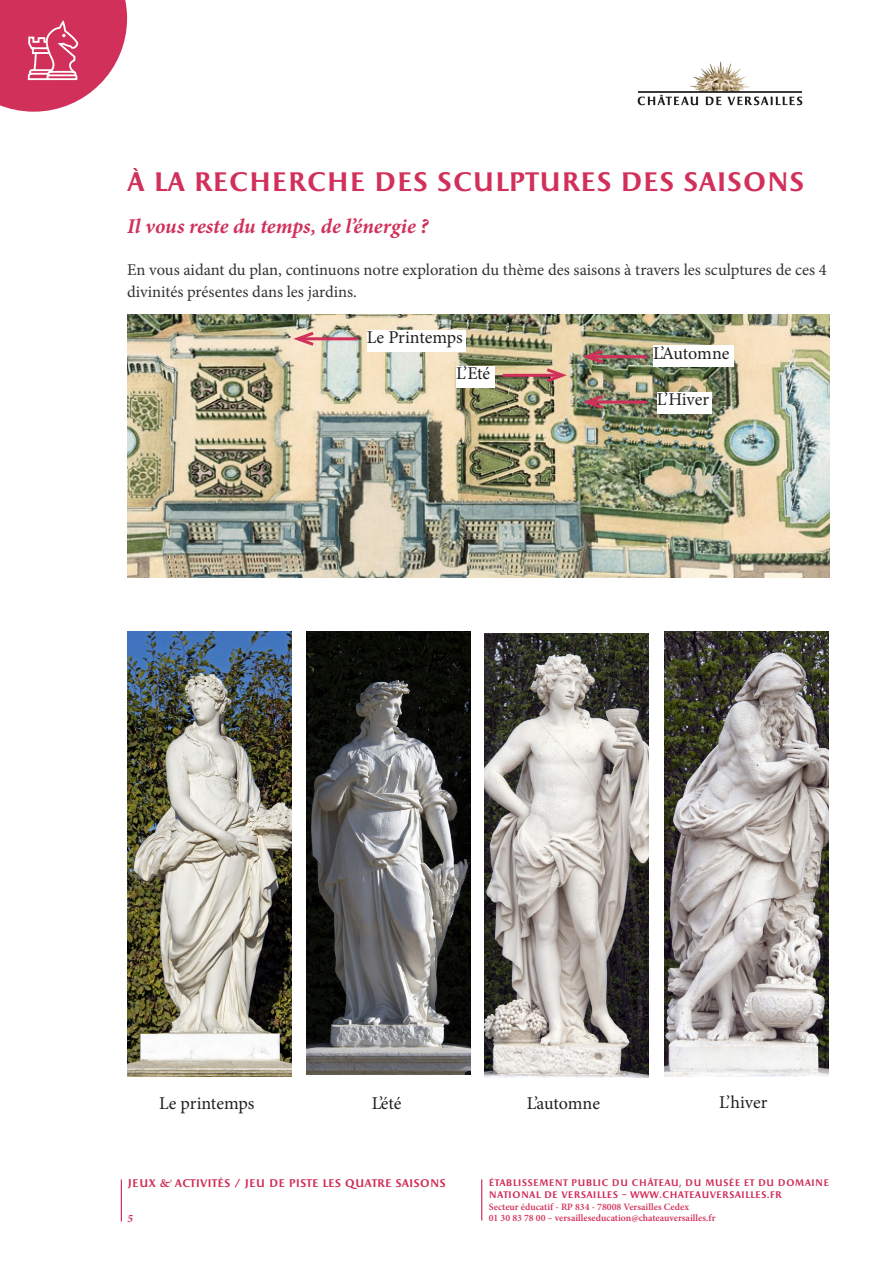
<style>
.page{position:relative;width:893px;height:1263px;background:#fff}
.page>*{position:absolute;margin:0;border:0;box-sizing:border-box;transform-origin:0 0}
.Texte_courant{font:700 27px "Apollon";color:#d1305a}
.Texte_courant-2{font:italic 700 21px "Minion Pro";letter-spacing:.005em;color:#d1305a}
.t1{font:18px "Minion Pro";letter-spacing:-.005em;color:#231f20}
.Texte_courant-3{font:16.5px/21px "Minion Pro";color:#333}
.t2{font:700 11.25px "Apollon";color:#d1305a}
.t3{font:italic 700 11.25px "Minion Pro";color:#d1305a}
.t4{font:600 9.75px/11.7px "Minion Pro";color:#d1305a}
.t5{font:700 9.6px/11.7px "Apollon";letter-spacing:.015em;color:#d1305a}
</style>
<div class="page">
<img style="left:637px;top:61px;width:166px;height:45px">
<hr style="left:121px;top:1179px;width:1px;height:42px;background:#d1305a">
<hr style="left:481px;top:1179px;width:1px;height:41px;background:#d1305a">
<svg style="left:0;top:0;width:127px;height:112px"></svg>
<img style="left:128px;top:315px;width:702px;height:263px">
<div style="left:367px;top:330px;width:99px;height:21px;background:#fff"></div>
<div style="left:653px;top:346px;width:81px;height:21px;background:#fff"></div>
<div style="left:456px;top:366px;width:38px;height:21px;background:#fff"></div>
<div style="left:657px;top:392px;width:54px;height:21px;background:#fff"></div>
<hr style="left:587px;top:355px;width:60px;height:3px;background:#d1305a">
<svg style="left:578px;top:347px;width:28px;height:19px"></svg>
<hr style="left:503px;top:374px;width:59px;height:3px;background:#d1305a">
<svg style="left:543px;top:366px;width:28px;height:19px"></svg>
<hr style="left:587px;top:401px;width:60px;height:3px;background:#d1305a">
<svg style="left:578px;top:393px;width:28px;height:18px"></svg>
<hr style="left:298px;top:337px;width:59px;height:3px;background:#d1305a">
<svg style="left:289px;top:329px;width:28px;height:19px"></svg>
<img style="left:128px;top:631px;width:163px;height:445px">
<img style="left:307px;top:632px;width:164px;height:442px">
<img style="left:485px;top:634px;width:163px;height:443px">
<img style="left:664px;top:631px;width:164px;height:445px">
<p class="Texte_courant" style="left:127px;top:167px;width:679px">À LA RECHERCHE DES SCULPTURES DES SAISONS</p>
<p class="Texte_courant-2" style="left:127px;top:212px;width:303px">Il vous reste du temps, de l’énergie ?</p>
<p class="Texte_courant-3" style="left:127px;top:260px;width:701px">En vous aidant du plan, continuons notre exploration du thème des saisons à travers les sculptures de ces 4 divinités présentes dans les jardins.</p>
<p class="t1" style="left:367px;top:325px;width:98px">Le Printemps</p>
<p class="t1" style="left:653px;top:341px;width:78px">L’Automne</p>
<p class="t1" style="left:456px;top:361px;width:36px">L’Eté</p>
<p class="t1" style="left:657px;top:387px;width:54px">L’Hiver</p>
<p class="t1" style="left:159px;top:1091px;width:97px">Le printemps</p>
<p class="t1" style="left:372px;top:1091px;width:31px">L’été</p>
<p class="t1" style="left:527px;top:1091px;width:75px">L’automne</p>
<p class="t1" style="left:719px;top:1090px;width:50px">L’hiver</p>
<p class="t2" style="left:128px;top:1177px;width:320px">JEUX &amp; ACTIVITÉS / JEU DE PISTE LES QUATRE SAISONS</p>
<p class="t3" style="left:128px;top:1210px;width:7px">5</p>
<p class="t5" style="left:489px;top:1177px;width:342px">ÉTABLISSEMENT PUBLIC DU CHÂTEAU, DU MUSÉE ET DU DOMAINE<br>NATIONAL DE VERSAILLES – WWW.CHATEAUVERSAILLES.FR</p>
<p class="t4" style="left:489px;top:1201px;width:228px">Secteur éducatif - RP 834 - 78008 Versailles Cedex<br>01 30 83 78 00 – versailleseducation@chateauversailles.fr</p>
</div>
